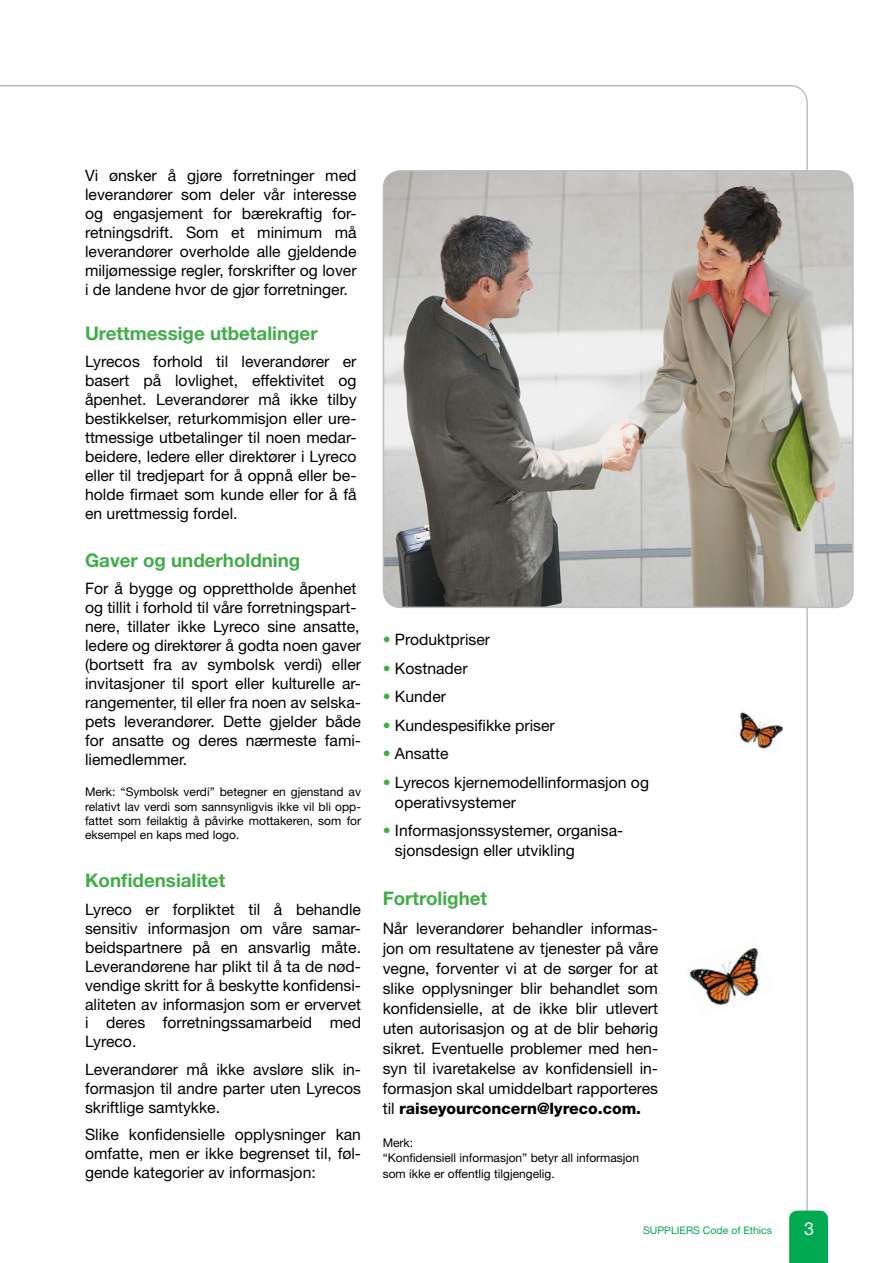
<style>
.page{position:relative;width:893px;height:1263px;background:#fff}
.page>*{position:absolute;margin:0;border:0;box-sizing:border-box;transform-origin:0 0}
.t1{font:700 18.75px "Helvetica Neue LT Std";color:#41ad49}
.t2{font:18px "Helvetica Neue LT Std";color:#fff}
.t3{font:15.75px/18.9px "Helvetica Neue LT Std";color:#000;text-align:justify}
.t4{font:12px/14.4px "Helvetica Neue LT Std";color:#000;text-align:justify}
.t5{font:10.5px "Helvetica Neue LT Std";color:#00a94f}
.s1{color:#41ad49}
.s2{font-weight:800}
</style>
<div class="page">
<div style="left:789px;top:1210px;width:39px;height:53px;background:#00a94f"></div>
<img style="left:739px;top:712px;width:45px;height:37px">
<img style="left:689px;top:947px;width:70px;height:59px">
<img style="left:383px;top:173px;width:468px;height:434px">
<div style="left:383px;top:170px;width:471px;height:438px;border:2px solid #bcbec0;border-radius:17px"></div>
<p class="t3" style="left:85px;top:166px;width:273px">Vi ønsker å gjøre forretninger med leverandører som deler vår interesse og engasjement for bærekraftig for&shy;retningsdrift. Som et minimum må leverandører overholde alle gjeldende miljømessige regler, forskrifter og lover i de landene hvor de gjør forretninger.</p>
<p class="t1" style="left:85px;top:322px;width:234px">Urettmessige utbetalinger</p>
<p class="t3" style="left:85px;top:352px;width:273px">Lyrecos forhold til leverandører er basert på lovlighet, effektivitet og åpenhet. Leverandører må ikke tilby bestikkelser, returkommisjon eller ure&shy;ttmessige utbetalinger til noen medar&shy;beidere, ledere eller direktører i Lyreco eller til tredjepart for å oppnå eller be&shy;holde firmaet som kunde eller for å få en urettmessig fordel.</p>
<p class="t1" style="left:85px;top:549px;width:217px">Gaver og underholdning</p>
<p class="t3" style="left:85px;top:579px;width:278px;text-align:left">For å bygge og opprettholde åpenhet og tillit i forhold til våre forretningspart&shy;nere, tillater ikke Lyreco sine ansatte, ledere og direktører å godta noen gaver (bortsett fra av symbolsk verdi) eller invitasjoner til sport eller kulturelle ar&shy;rangementer, til eller fra noen av selska&shy;pets leverandører. Dette gjelder både for ansatte og deres nærmeste fami&shy;liemedlemmer.</p>
<p class="t4" style="left:85px;top:784px;width:278px">Merk: “Symbolsk verdi” betegner en gjenstand av relativt lav verdi som sannsynligvis ikke vil bli opp&shy;fattet som feilaktig å påvirke mottakeren, som for eksempel en kaps med logo.</p>
<p class="t1" style="left:85px;top:869px;width:142px">Konfidensialitet</p>
<p class="t3" style="left:85px;top:899px;width:278px">Lyreco er forpliktet til å behandle sensitiv informasjon om våre samar&shy;beidspartnere på en ansvarlig måte.<br>Leverandørene har plikt til å ta de nød&shy;vendige skritt for å beskytte konfidensi&shy;aliteten av informasjon som er ervervet i deres forretningssamarbeid med Lyreco.</p>
<p class="t3" style="left:85px;top:1059px;width:278px">Leverandører må ikke avsløre slik in&shy;formasjon til andre parter uten Lyrecos skriftlige samtykke.</p>
<p class="t3" style="left:85px;top:1125px;width:278px">Slike konfidensielle opplysninger kan omfatte, men er ikke begrenset til, føl&shy;gende kategorier av informasjon:</p>
<p class="t3" style="left:383px;top:630px;width:109px"><span class="s1">•</span> Produktpriser</p>
<p class="t3" style="left:383px;top:658px;width:86px"><span class="s1">•</span> Kostnader</p>
<p class="t3" style="left:383px;top:687px;width:65px"><span class="s1">•</span> Kunder</p>
<p class="t3" style="left:383px;top:715px;width:174px"><span class="s1">•</span> Kundespesifikke priser</p>
<p class="t3" style="left:383px;top:744px;width:67px"><span class="s1">•</span> Ansatte</p>
<p class="t3" style="left:395px;top:772px;width:256px;line-height:20.1px;text-indent:-12px"><span class="s1">•</span> Lyrecos kjernemodellinformasjon og operativsystemer</p>
<p class="t3" style="left:395px;top:820px;width:230px;line-height:20.1px;text-indent:-12px"><span class="s1">•</span> Informasjonssystemer, organisa&shy;sjonsdesign eller utvikling</p>
<p class="t1" style="left:383px;top:887px;width:106px">Fortrolighet</p>
<p class="t3" style="left:383px;top:918px;width:277px;line-height:20.1px">Når leverandører behandler informas&shy;jon om resultatene av tjenester på våre vegne, forventer vi at de sørger for at slike opplysninger blir behandlet som konfidensielle, at de ikke blir utlevert uten autorisasjon og at de blir behørig sikret. Eventuelle problemer med hen&shy;syn til ivaretakelse av konfidensiell in&shy;formasjon skal umiddelbart rapporteres til <span class="s2">raiseyourconcern@lyreco.com.</span></p>
<p class="t4" style="left:383px;top:1134px;width:258px;line-height:15.6px;text-align:left">Merk:<br>“Konfidensiell informasjon” betyr all informasjon som ikke er offentlig tilgjengelig.</p>
<p class="t5" style="left:643px;top:1224px;width:131px">SUPPLIERS Code of Ethics</p>
<p class="t2" style="left:804px;top:1218px;width:12px">3</p>
</div>
